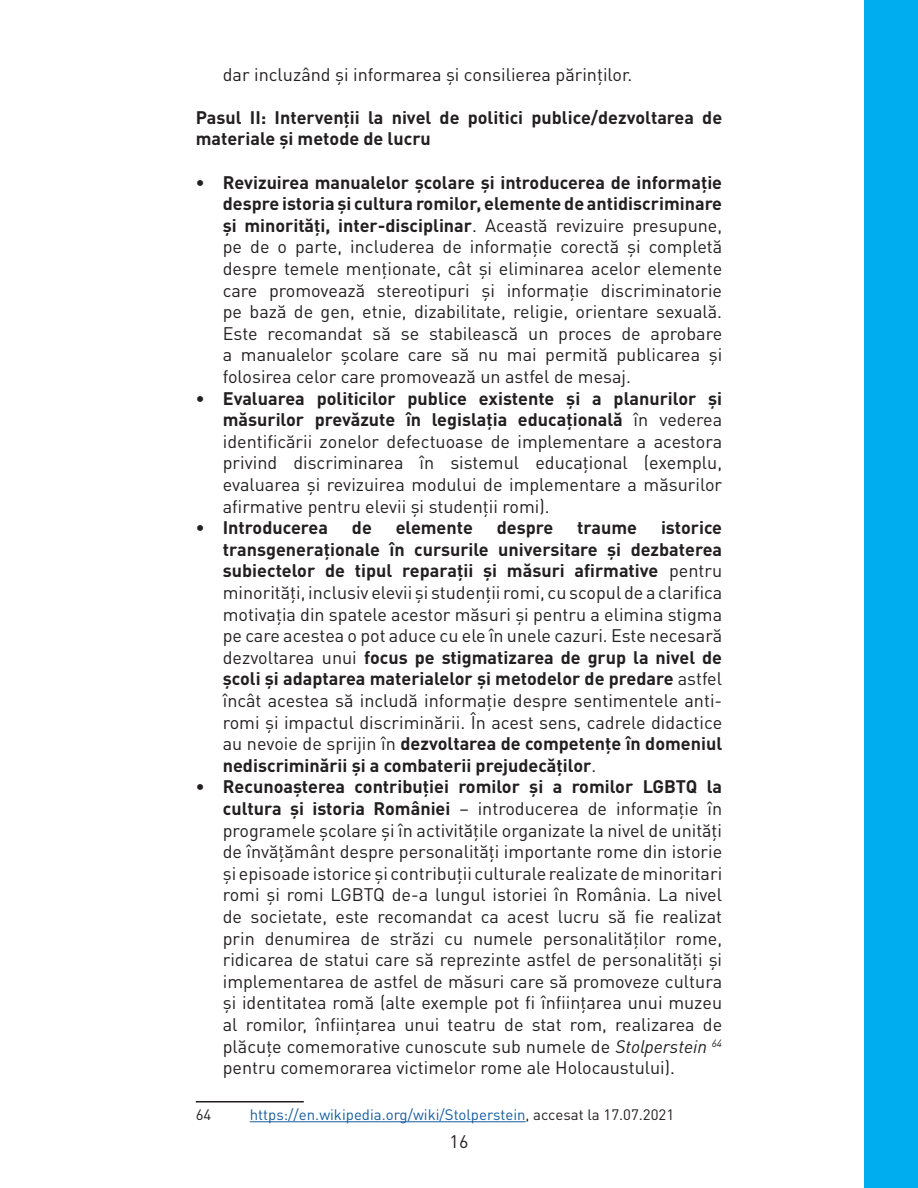
<style>
.page{position:relative;width:918px;height:1188px;background:#fff}
.page>*{position:absolute;margin:0;border:0;box-sizing:border-box;transform-origin:0 0}
.t1{font:18px/21.6px "DIN Pro";color:#231f20;text-align:justify}
.t2{font:700 18px/21.6px "DIN Pro";color:#231f20}
.t3{font:15px "DIN Pro";color:#175d9e}
.t4{font:15px "DIN Pro";color:#231f20}
.s1{font-weight:700}
.s2{font-style:italic}
.s3{color:#231f20}
</style>
<div class="page">
<hr style="left:196px;top:1101px;width:108px;height:1px;background:#231f20">
<hr style="left:250px;top:1121px;width:276px;height:1px;background:#175d9e">
<div style="left:864px;top:0;width:53px;height:1187px;background:#00aeef"></div>
<p class="t1" style="left:223px;top:62px;width:411px">dar incluzând și informarea și consilierea părinților.</p>
<p class="t2" style="left:196px;top:106px;width:528px">Pasul II: Intervenții la nivel de politici publice/dezvoltarea de materiale și metode de lucru</p>
<p class="t1" style="left:223px;top:170px;width:501px;text-indent:-27px"><span class="s1">• Revizuirea manualelor școlare și introducerea de informație despre istoria și cultura romilor, elemente de antidiscriminare și minorități, inter-disciplinar</span>. Această revizuire presupune, pe de o parte, includerea de informație corectă și completă despre temele menționate, cât și eliminarea acelor elemente care promovează stereotipuri și informație discriminatorie pe bază de gen, etnie, dizabilitate, religie, orientare sexuală.<br>Este recomandat să se stabilească un proces de aprobare a manualelor școlare care să nu mai permită publicarea și folosirea celor care promovează un astfel de mesaj.</p>
<p class="t1" style="left:223px;top:386px;width:501px;text-indent:-27px"><span class="s1">• Evaluarea politicilor publice existente și a planurilor și măsurilor prevăzute în legislația educațională</span> în vederea identificării zonelor defectuoase de implementare a acestora privind discriminarea în sistemul educațional (exemplu, evaluarea și revizuirea modului de implementare a măsurilor afirmative pentru elevii și studenții romi).</p>
<p class="t2" style="left:196px;top:516px;width:134px">• Introducerea</p>
<p class="t2" style="left:352px;top:516px;width:21px">de</p>
<p class="t2" style="left:396px;top:516px;width:79px">elemente</p>
<p class="t2" style="left:497px;top:516px;width:58px">despre</p>
<p class="t2" style="left:577px;top:516px;width:61px">traume</p>
<p class="t1" style="left:223px;top:516px;width:501px;text-indent:438px"><span class="s1">istorice transgeneraționale în cursurile universitare și dezbaterea subiectelor de tipul reparații și măsuri afirmative</span> pentru minorități, inclusiv elevii și studenții romi, cu scopul de a clarifica motivația din spatele acestor măsuri și pentru a elimina stigma pe care acestea o pot aduce cu ele în unele cazuri. Este necesară dezvoltarea unui <span class="s1">focus pe stigmatizarea de grup la nivel de școli și adaptarea materialelor și metodelor de predare</span> astfel încât acestea să includă informație despre sentimentele anti&shy;romi și impactul discriminării. În acest sens, cadrele didactice au nevoie de sprijin în <span class="s1">dezvoltarea de competențe în domeniul nediscriminării și a combaterii prejudecăților</span>.</p>
<p class="t1" style="left:223px;top:775px;width:501px;text-indent:-27px"><span class="s1">• Recunoașterea contribuției romilor și a romilor LGBTQ la cultura și istoria României</span> – introducerea de informație în programele școlare și în activitățile organizate la nivel de unități de învățământ despre personalități importante rome din istorie și episoade istorice și contribuții culturale realizate de minoritari romi și romi LGBTQ de-a lungul istoriei în România. La nivel de societate, este recomandat ca acest lucru să fie realizat prin denumirea de străzi cu numele personalităților rome, ridicarea de statui care să reprezinte astfel de personalități și implementarea de astfel de măsuri care să promoveze cultura și identitatea romă (alte exemple pot fi înființarea unui muzeu al romilor, înființarea unui teatru de stat rom, realizarea de plăcuțe comemorative cunoscute sub numele de <span class="s2">Stolperstein</span> <sup>64 </sup>pentru comemorarea victimelor rome ale Holocaustului).</p>
<p class="t4" style="left:196px;top:1104px;width:17px">64</p>
<p class="t3" style="left:250px;top:1104px;width:426px">https://en.wikipedia.org/wiki/Stolperstein<span class="s3">, accesat la 17.07.2021</span></p>
<p class="t1" style="left:450px;top:1130px;width:20px">16</p>
</div>
